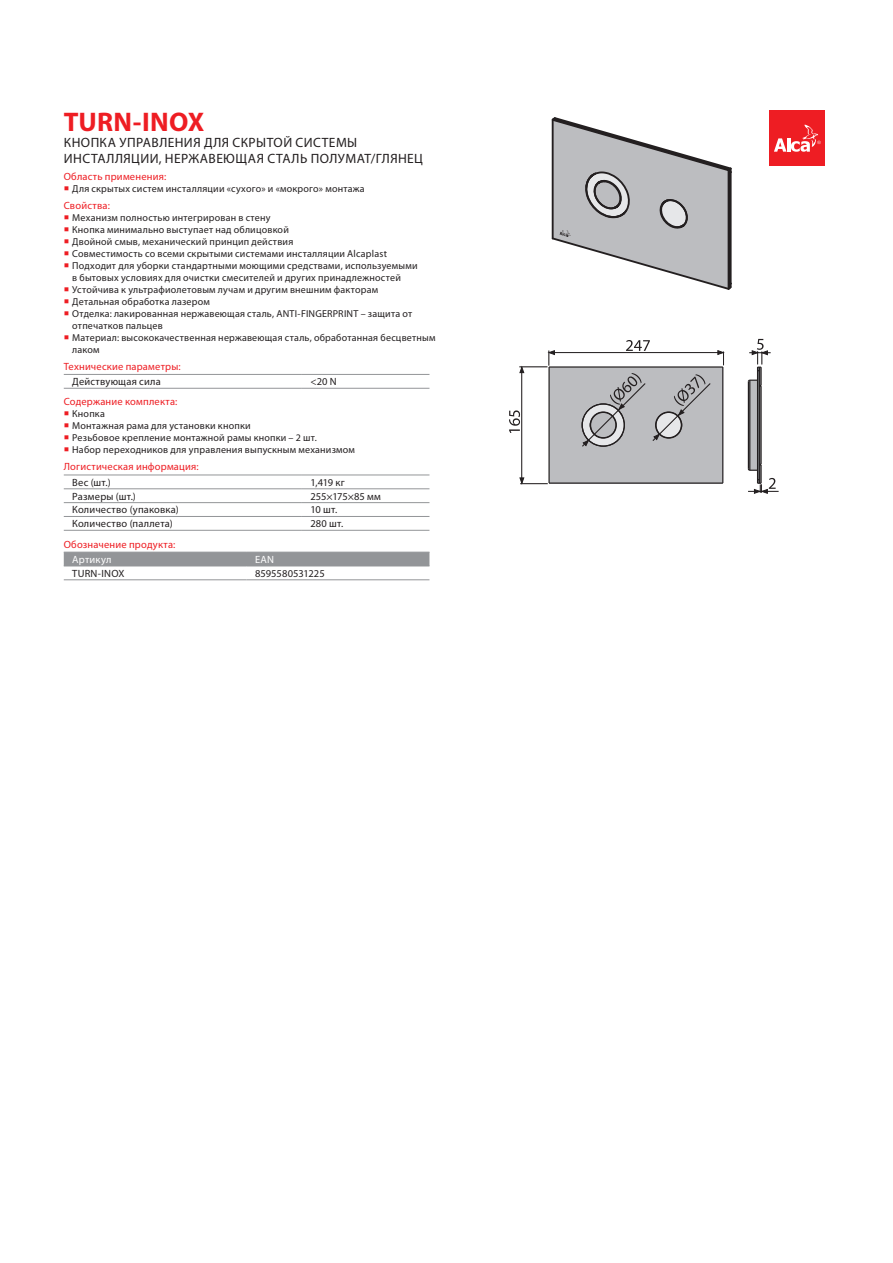
<style>
.page{position:relative;width:893px;height:1263px;background:#fff}
.page>*{position:absolute;margin:0;border:0;box-sizing:border-box;transform-origin:0 0}
.t1{font:700 27px "Myriad Pro";letter-spacing:.01em;color:#ee1d23}
.t2{font:13.5px/16.2px "Myriad Pro";letter-spacing:.03em;color:#231f20}
.t3{font:10.5px "Myriad Pro";letter-spacing:.02em;color:#231f20}
.t4{font:10.5px "Myriad Pro";letter-spacing:.02em;color:#ee1d23}
.t5{font:10.5px "Myriad Pro";letter-spacing:-.005em;color:#231f20}
.t6{font:10.5px "Myriad Pro";letter-spacing:.015em;color:#fff}
.t7{font:10.05px/12px "Myriad Pro";letter-spacing:.02em;color:#231f20}
.s1{color:#ee1d23}
</style>
<div class="page">
<hr style="left:64px;top:374px;width:238px;height:1px;background:#939598">
<hr style="left:302px;top:374px;width:127px;height:1px;background:#939598">
<hr style="left:64px;top:388px;width:238px;height:1px;background:#939598">
<hr style="left:302px;top:388px;width:127px;height:1px;background:#939598">
<hr style="left:64px;top:475px;width:238px;height:1px;background:#939598">
<hr style="left:302px;top:475px;width:127px;height:1px;background:#939598">
<hr style="left:64px;top:488px;width:238px;height:1px;background:#939598">
<hr style="left:302px;top:488px;width:127px;height:1px;background:#939598">
<hr style="left:64px;top:502px;width:238px;height:1px;background:#939598">
<hr style="left:302px;top:502px;width:127px;height:1px;background:#939598">
<hr style="left:64px;top:516px;width:238px;height:1px;background:#939598">
<hr style="left:302px;top:516px;width:127px;height:1px;background:#939598">
<hr style="left:64px;top:530px;width:238px;height:1px;background:#939598">
<hr style="left:302px;top:530px;width:127px;height:1px;background:#939598">
<div style="left:64px;top:553px;width:365px;height:13px;background:#939598"></div>
<hr style="left:64px;top:552px;width:183px;height:1px;background:#939598">
<hr style="left:247px;top:552px;width:182px;height:1px;background:#939598">
<hr style="left:64px;top:566px;width:183px;height:1px;background:#939598">
<hr style="left:247px;top:566px;width:182px;height:1px;background:#939598">
<hr style="left:64px;top:579px;width:183px;height:1px;background:#939598">
<hr style="left:247px;top:579px;width:182px;height:1px;background:#939598">
<svg style="left:551px;top:117px;width:181px;height:173px"></svg>
<div style="left:549px;top:367px;width:174px;height:116px;background:#bcbdc0"></div>
<hr style="left:548px;top:367px;width:2px;height:116px;background:#231f20">
<hr style="left:549px;top:482px;width:174px;height:2px;background:#231f20">
<hr style="left:549px;top:366px;width:174px;height:2px;background:#231f20">
<hr style="left:722px;top:367px;width:1px;height:116px;background:#231f20">
<hr style="left:521px;top:370px;width:1px;height:112px;background:#231f20">
<hr style="left:550px;top:352px;width:173px;height:1px;background:#231f20">
<hr style="left:748px;top:491px;width:31px;height:1px;background:#231f20">
<svg style="left:626px;top:340px;width:24px;height:11px"></svg>
<svg style="left:509px;top:410px;width:11px;height:23px"></svg>
<svg style="left:717px;top:350px;width:7px;height:15px"></svg>
<svg style="left:747px;top:339px;width:29px;height:155px"></svg>
<svg style="left:581px;top:373px;width:65px;height:74px"></svg>
<svg style="left:652px;top:374px;width:59px;height:67px"></svg>
<svg style="left:520px;top:478px;width:28px;height:6px"></svg>
<svg style="left:519px;top:350px;width:36px;height:24px"></svg>
<div style="left:770px;top:111px;width:55px;height:55px;background:#ee1d23"></div>
<svg style="left:774px;top:125px;width:47px;height:27px"></svg>
<h1 class="t1" style="left:64px;top:104px;width:142px">TURN-INOX</h1>
<h2 class="t2" style="left:64px;top:134px;width:361px">КНОПКА УПРАВЛЕНИЯ ДЛЯ СКРЫТОЙ СИСТЕМЫ<br>ИНСТАЛЛЯЦИИ, НЕРЖАВЕЮЩАЯ СТАЛЬ ПОЛУМАТ/ГЛЯНЕЦ</h2>
<p class="t4" style="left:64px;top:170px;width:104px">Область применения:</p>
<p class="t7" style="left:64px;top:183px;width:302px"><span class="s1">○</span> Для скрытых систем инсталляции «сухого» и «мокрого» монтажа</p>
<p class="t4" style="left:64px;top:199px;width:48px">Свойства:</p>
<p class="t7" style="left:64px;top:211px;width:208px"><span class="s1">○</span> Механизм полностью интегрирован в стену</p>
<p class="t7" style="left:64px;top:223px;width:227px"><span class="s1">○</span> Кнопка минимально выступает над облицовкой</p>
<p class="t7" style="left:64px;top:235px;width:231px"><span class="s1">○</span> Двойной смыв, механический принцип действия</p>
<p class="t7" style="left:64px;top:247px;width:325px"><span class="s1">○</span> Совместимость со всеми скрытыми системами инсталляции Alcaplast</p>
<p class="t7" style="left:72px;top:259px;width:347px;text-indent:-9px"><span class="s1">○</span> Подходит для уборки стандартными моющими средствами, используемыми в бытовых условиях для очистки смесителей и других принадлежностей</p>
<p class="t7" style="left:64px;top:283px;width:316px"><span class="s1">○</span> Устойчива к ультрафиолетовым лучам и другим внешним факторам</p>
<p class="t7" style="left:64px;top:295px;width:148px"><span class="s1">○</span> Детальная обработка лазером</p>
<p class="t7" style="left:72px;top:307px;width:342px;text-indent:-9px"><span class="s1">○</span> Отделка: лакированная нержавеющая сталь, ANTI-FINGERPRINT – защита от отпечатков пальцев</p>
<p class="t7" style="left:72px;top:331px;width:365px;text-indent:-9px"><span class="s1">○</span> Материал: высококачественная нержавеющая сталь, обработанная бесцветным лаком</p>
<p class="t4" style="left:64px;top:360px;width:118px">Технические параметры:</p>
<p class="t3" style="left:72px;top:375px;width:90px">Действующая сила</p>
<p class="t3" style="left:310px;top:375px;width:28px">&lt;20 N</p>
<p class="t4" style="left:64px;top:395px;width:115px">Содержание комплекта:</p>
<p class="t7" style="left:64px;top:408px;width:43px"><span class="s1">○</span> Кнопка</p>
<p class="t7" style="left:64px;top:420px;width:188px"><span class="s1">○</span> Монтажная рама для установки кнопки</p>
<p class="t7" style="left:64px;top:432px;width:255px"><span class="s1">○</span> Резьбовое крепление монтажной рамы кнопки – 2 шт.</p>
<p class="t7" style="left:64px;top:444px;width:293px"><span class="s1">○</span> Набор переходников для управления выпускным механизмом</p>
<p class="t4" style="left:64px;top:460px;width:136px">Логистическая информация:</p>
<p class="t3" style="left:72px;top:476px;width:40px">Вес (шт.)</p>
<p class="t3" style="left:310px;top:476px;width:36px">1,419 кг</p>
<p class="t3" style="left:72px;top:490px;width:65px">Размеры (шт.)</p>
<p class="t5" style="left:310px;top:490px;width:72px">255×175×85 мм</p>
<p class="t3" style="left:72px;top:503px;width:108px">Количество (упаковка)</p>
<p class="t3" style="left:310px;top:503px;width:28px">10 шт.</p>
<p class="t3" style="left:72px;top:517px;width:102px">Количество (паллета)</p>
<p class="t3" style="left:310px;top:517px;width:34px">280 шт.</p>
<p class="t4" style="left:64px;top:537px;width:113px">Обозначение продукта:</p>
<p class="t6" style="left:72px;top:553px;width:41px">Артикул</p>
<p class="t6" style="left:255px;top:553px;width:20px">EAN</p>
<p class="t3" style="left:72px;top:567px;width:54px">TURN-INOX</p>
<p class="t3" style="left:255px;top:567px;width:71px">8595580531225</p>
</div>
